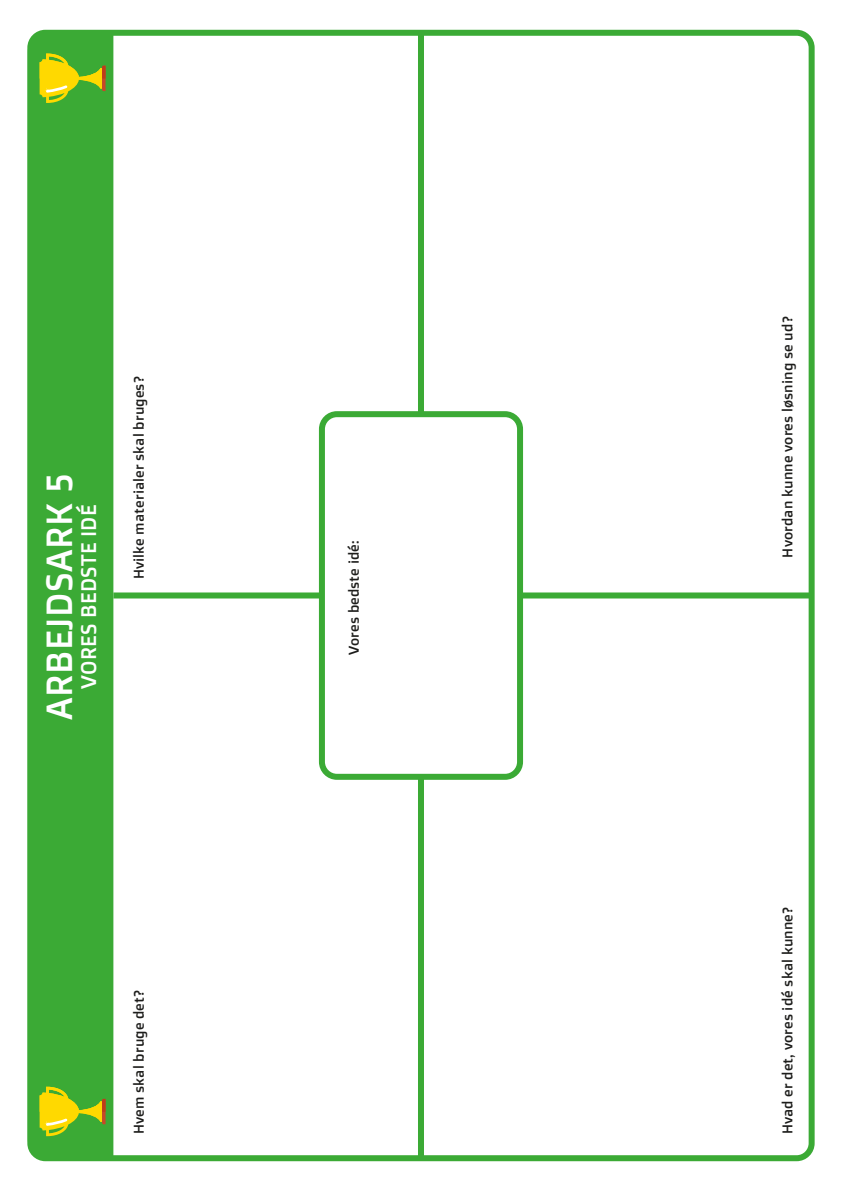
<style>
.page{position:relative;width:842px;height:1191px;background:#fff}
.page>*{position:absolute;margin:0;border:0;box-sizing:border-box;transform-origin:0 0}
.Hvid_overskrift{font:36.2px "Doppio One";letter-spacing:.01em;color:#fff}
.Hvid_overskrift-2{font:21px "Doppio One";letter-spacing:.01em;color:#fff}
.brødtekst_planche{font:14px "Doppio One";letter-spacing:.01em;color:#1d1d1b}
</style>
<div class="page">
<div style="left:34px;top:37px;width:79px;height:1117px;background:#3baa35"></div>
<div style="left:27px;top:30px;width:788px;height:1131px;border:6px solid #3baa35;border-radius:15px"></div>
<div style="left:113px;top:592px;width:698px;height:6px;background:#3baa35"></div>
<div style="left:418px;top:32px;width:6px;height:1127px;background:#3baa35"></div>
<div style="left:322px;top:414px;width:198px;height:363px;background:#fff;border-radius:15px"></div>
<div style="left:319px;top:411px;width:204px;height:369px;border:6px solid #3baa35;border-radius:15px"></div>
<svg style="left:40px;top:1086px;width:66px;height:50px;background:#99bd20"></svg>
<svg style="left:40px;top:54px;width:66px;height:49px;background:#9bbd1f"></svg>
<p class="Hvid_overskrift" style="left:36px;top:719px;width:248px;rotate:-90deg">ARBEJDSARK 5</p>
<p class="Hvid_overskrift-2" style="left:75px;top:688px;width:186px;rotate:-90deg">VORES BEDSTE IDÉ</p>
<p class="brødtekst_planche" style="left:130px;top:579px;width:205px;rotate:-90deg">Hvilke materialer skal bruges?</p>
<p class="brødtekst_planche" style="left:130px;top:1134px;width:146px;rotate:-90deg">Hvem skal bruge det?</p>
<p class="brødtekst_planche" style="left:345px;top:655px;width:116px;rotate:-90deg">Vores bedste idé:</p>
<p class="brødtekst_planche" style="left:778px;top:557px;width:243px;rotate:-90deg">Hvordan kunne vores løsning se ud?</p>
<p class="brødtekst_planche" style="left:778px;top:1134px;width:229px;rotate:-90deg">Hvad er det, vores idé skal kunne?</p>
</div>
